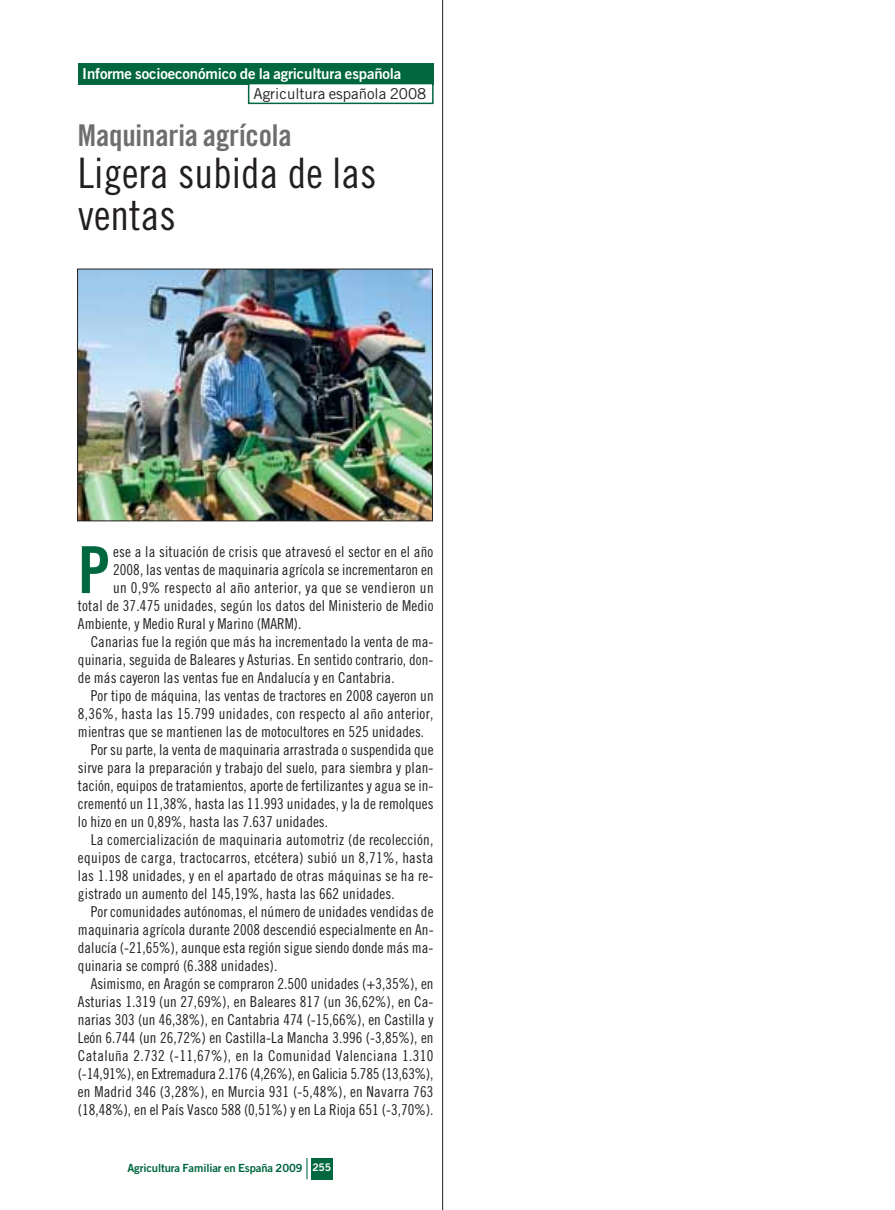
<style>
.page{position:relative;width:895px;height:1210px;background:#fff}
.page>*{position:absolute;margin:0;border:0;box-sizing:border-box;transform-origin:0 0}
.t1{font:64.8px "Trade Gothic Bold Cond Twenty";color:#00673e}
.t2{font:42px/42px "Trade Gothic Cond Eighteen";color:#231f20}
.t3{font:30px "Trade Gothic Bold Cond Twenty";letter-spacing:-.005em;color:#6d6e70}
.t4{font:15px "Trade Gothic Cond Eighteen";letter-spacing:.005em;color:#231f20}
.t5{font:15px "Trade Gothic Cond Eighteen";letter-spacing:-.015em;color:#231f20}
.t6{font:15px "Trade Gothic Cond Eighteen";letter-spacing:.025em;color:#231f20}
.t7{font:15px "Trade Gothic Cond Eighteen";letter-spacing:.03em;color:#231f20}
.t8{font:15px "Trade Gothic Bold Two";letter-spacing:-.01em;color:#fff}
.t9{font:15px "Trade Gothic";color:#231f20}
.t10{font:11.25px "Trade Gothic Bold Two";letter-spacing:-.01em;color:#00673e}
.s1{font-size:10.5px;color:#fff}
</style>
<div class="page">
<div style="left:311px;top:1157px;width:21px;height:22px;background:#00673e"></div>
<svg style="left:306px;top:1158px;width:1px;height:21px"></svg>
<div style="left:78px;top:63px;width:355px;height:21px;background:#00673e"></div>
<div style="left:248px;top:83px;width:185px;height:21px;border:2px solid #00673e"></div>
<hr style="left:442px;top:0;width:1px;height:1209px;background:#231f20">
<img style="left:79px;top:271px;width:351px;height:248px">
<div style="left:77px;top:269px;width:355px;height:252px;border:1px solid #231f20"></div>
<p class="t8" style="left:82px;top:68px;width:321px">Informe socioeconómico de la agricultura española</p>
<p class="t9" style="left:254px;top:88px;width:174px">Agricultura española 2008</p>
<h3 class="t3" style="left:78px;top:124px;width:215px">Maquinaria agrícola</h3>
<h2 class="t2" style="left:78px;top:155px;width:300px">Ligera subida de las ventas</h2>
<h1 class="t1" style="left:78px;top:546px;width:34px">P</h1>
<p class="t4" style="left:113px;top:546px;width:322px">ese a la situación de crisis que atravesó el sector en el año</p>
<p class="t4" style="left:113px;top:564px;width:322px">2008, las ventas de maquinaria agrícola se incrementaron en</p>
<p class="t7" style="left:113px;top:582px;width:322px">un 0,9% respecto al año anterior, ya que se vendieron un</p>
<p class="t4" style="left:78px;top:600px;width:357px">total de 37.475 unidades, según los datos del Ministerio de Medio</p>
<p class="t4" style="left:78px;top:618px;width:225px">Ambiente, y Medio Rural y Marino (MARM).</p>
<p class="t4" style="left:91px;top:636px;width:344px">Canarias fue la región que más ha incrementado la venta de ma-</p>
<p class="t4" style="left:78px;top:654px;width:357px">quinaria, seguida de Baleares y Asturias. En sentido contrario, don-</p>
<p class="t4" style="left:78px;top:672px;width:318px">de más cayeron las ventas fue en Andalucía y en Cantabria.</p>
<p class="t4" style="left:91px;top:690px;width:344px">Por tipo de máquina, las ventas de tractores en 2008 cayeron un</p>
<p class="t4" style="left:78px;top:708px;width:357px">8,36%, hasta las 15.799 unidades, con respecto al año anterior,</p>
<p class="t4" style="left:78px;top:726px;width:348px">mientras que se mantienen las de motocultores en 525 unidades.</p>
<p class="t4" style="left:91px;top:744px;width:344px">Por su parte, la venta de maquinaria arrastrada o suspendida que</p>
<p class="t4" style="left:78px;top:762px;width:357px">sirve para la preparación y trabajo del suelo, para siembra y plan-</p>
<p class="t4" style="left:78px;top:780px;width:357px">tación, equipos de tratamientos, aporte de fertilizantes y agua se in-</p>
<p class="t4" style="left:78px;top:798px;width:357px">crementó un 11,38%, hasta las 11.993 unidades, y la de remolques</p>
<p class="t4" style="left:78px;top:816px;width:252px">lo hizo en un 0,89%, hasta las 7.637 unidades.</p>
<p class="t4" style="left:91px;top:834px;width:344px">La comercialización de maquinaria automotriz (de recolección,</p>
<p class="t4" style="left:78px;top:852px;width:357px">equipos de carga, tractocarros, etcétera) subió un 8,71%, hasta</p>
<p class="t4" style="left:78px;top:870px;width:357px">las 1.198 unidades, y en el apartado de otras máquinas se ha re-</p>
<p class="t4" style="left:78px;top:888px;width:318px">gistrado un aumento del 145,19%, hasta las 662 unidades.</p>
<p class="t4" style="left:91px;top:906px;width:344px">Por comunidades autónomas, el número de unidades vendidas de</p>
<p class="t4" style="left:78px;top:924px;width:357px">maquinaria agrícola durante 2008 descendió especialmente en An-</p>
<p class="t4" style="left:78px;top:942px;width:357px">dalucía (-21,65%), aunque esta región sigue siendo donde más ma-</p>
<p class="t4" style="left:78px;top:960px;width:201px">quinaria se compró (6.388 unidades).</p>
<p class="t4" style="left:91px;top:978px;width:344px">Asimismo, en Aragón se compraron 2.500 unidades (+3,35%), en</p>
<p class="t4" style="left:78px;top:996px;width:357px">Asturias 1.319 (un 27,69%), en Baleares 817 (un 36,62%), en Ca-</p>
<p class="t4" style="left:78px;top:1014px;width:357px">narias 303 (un 46,38%), en Cantabria 474 (-15,66%), en Castilla y</p>
<p class="t4" style="left:78px;top:1032px;width:357px">León 6.744 (un 26,72%) en Castilla-La Mancha 3.996 (-3,85%), en</p>
<p class="t6" style="left:78px;top:1050px;width:357px">Cataluña 2.732 (-11,67%), en la Comunidad Valenciana 1.310</p>
<p class="t5" style="left:78px;top:1068px;width:357px">(-14,91%), en Extremadura 2.176 (4,26%), en Galicia 5.785 (13,63%),</p>
<p class="t4" style="left:78px;top:1086px;width:357px">en Madrid 346 (3,28%), en Murcia 931 (-5,48%), en Navarra 763</p>
<p class="t4" style="left:78px;top:1104px;width:357px">(18,48%), en el País Vasco 588 (0,51%) y en La Rioja 651 (-3,70%).</p>
<p class="t10" style="left:127px;top:1163px;width:205px">Agricultura Familiar en España 2009 <span class="s1">255</span></p>
</div>
